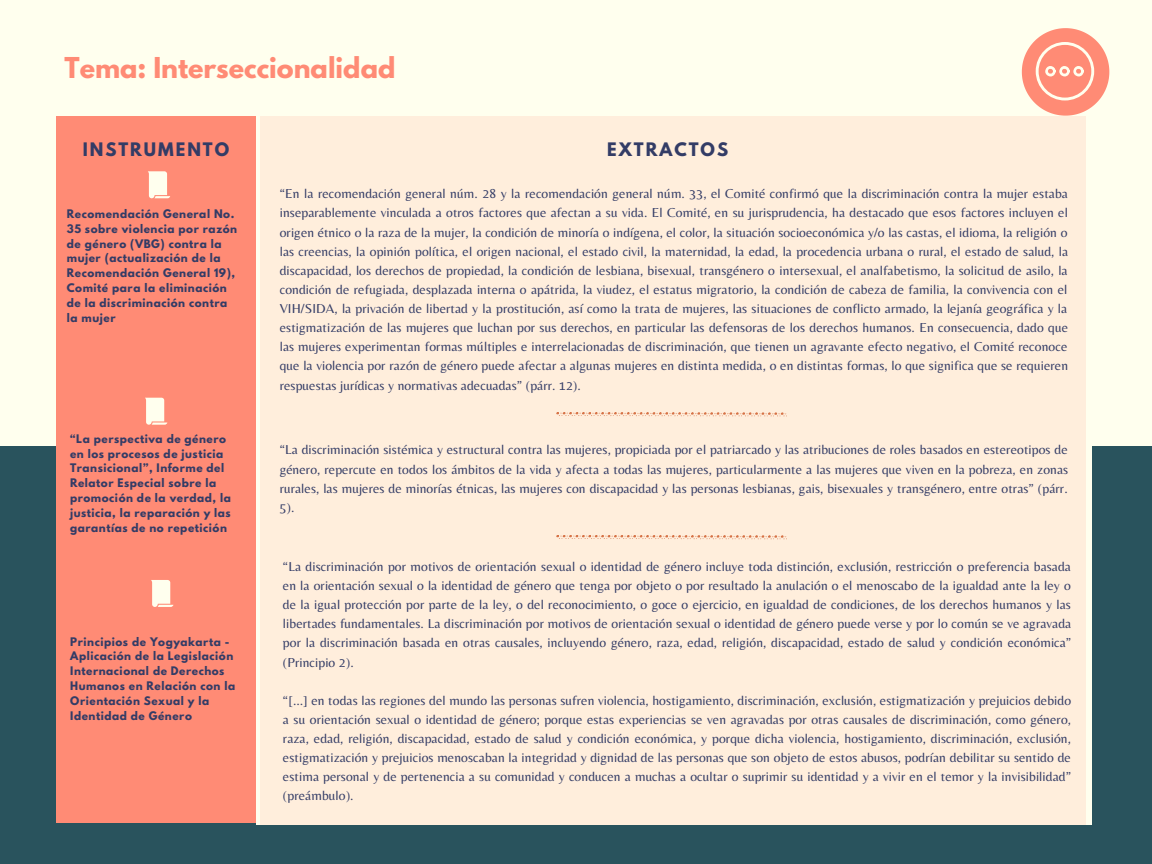
<style>
.page{position:relative;width:1152px;height:864px;background:#ffe}
.page>*{position:absolute;margin:0;border:0;box-sizing:border-box;transform-origin:0 0}
.t1{font:700 25.5px "League Spartan";color:#ff8b75}
.t2{font:700 16.5px "League Spartan";letter-spacing:.12em;color:#333c66}
.t3{font:13.5px/19.2px "Belleza";letter-spacing:.01em;color:#333c66;text-align:justify}
.t4{font:700 10.5px/14.9px "League Spartan";letter-spacing:.05em;color:#333c66}
</style>
<div class="page">
<div style="left:0;top:446px;width:1152px;height:418px;background:#29535d"></div>
<svg style="left:1022px;top:28px;width:87px;height:88px"></svg>
<div style="left:56px;top:116px;width:201px;height:707px;background:#ff8b75"></div>
<div style="left:260px;top:116px;width:825px;height:708px;background:#ffeedc"></div>
<svg style="left:148px;top:171px;width:22px;height:27px"></svg>
<svg style="left:556px;top:412px;width:231px;height:5px"></svg>
<svg style="left:145px;top:398px;width:22px;height:27px"></svg>
<svg style="left:556px;top:535px;width:231px;height:4px"></svg>
<svg style="left:151px;top:580px;width:22px;height:27px"></svg>
<p class="t1" style="left:65px;top:55px;width:332px">Tema: Interseccionalidad</p>
<p class="t2" style="left:83px;top:142px;width:148px">INSTRUMENTO</p>
<p class="t2" style="left:607px;top:142px;width:122px">EXTRACTOS</p>
<p class="t4" style="left:67px;top:208px;width:172px">Recomendación General No.<br>35 sobre violencia por razón de género (VBG) contra la mujer (actualización de la<br>Recomendación General 19),<br>Comité para la eliminación de la discriminación contra la mujer</p>
<p class="t4" style="left:70px;top:432px;width:162px">“La perspectiva de género en los procesos de justicia<br>Transicional”, Informe del<br>Relator Especial sobre la promoción de la verdad, la justicia, la reparación y las garantías de no repetición</p>
<p class="t4" style="left:70px;top:635px;width:166px">Principios de Yogyakarta -<br>Aplicación de la Legislación<br>Internacional de Derechos<br>Humanos en Relación con la<br>Orientación Sexual y la<br>Identidad de Género</p>
<p class="t3" style="left:280px;top:184px;width:790px">“En la recomendación general núm. 28 y la recomendación general núm. 33, el Comité confirmó que la discriminación contra la mujer estaba inseparablemente vinculada a otros factores que afectan a su vida. El Comité, en su jurisprudencia, ha destacado que esos factores incluyen el origen étnico o la raza de la mujer, la condición de minoría o indígena, el color, la situación socioeconómica y/o las castas, el idioma, la religión o las creencias, la opinión política, el origen nacional, el estado civil, la maternidad, la edad, la procedencia urbana o rural, el estado de salud, la discapacidad, los derechos de propiedad, la condición de lesbiana, bisexual, transgénero o intersexual, el analfabetismo, la solicitud de asilo, la condición de refugiada, desplazada interna o apátrida, la viudez, el estatus migratorio, la condición de cabeza de familia, la convivencia con el VIH/SIDA, la privación de libertad y la prostitución, así como la trata de mujeres, las situaciones de conflicto armado, la lejanía geográfica y la estigmatización de las mujeres que luchan por sus derechos, en particular las defensoras de los derechos humanos. En consecuencia, dado que las mujeres experimentan formas múltiples e interrelacionadas de discriminación, que tienen un agravante efecto negativo, el Comité reconoce que la violencia por razón de género puede afectar a algunas mujeres en distinta medida, o en distintas formas, lo que significa que se requieren respuestas jurídicas y normativas adecuadas” (párr. 12).</p>
<p class="t3" style="left:280px;top:440px;width:790px">“La discriminación sistémica y estructural contra las mujeres, propiciada por el patriarcado y las atribuciones de roles basados en estereotipos de género, repercute en todos los ámbitos de la vida y afecta a todas las mujeres, particularmente a las mujeres que viven en la pobreza, en zonas rurales, las mujeres de minorías étnicas, las mujeres con discapacidad y las personas lesbianas, gais, bisexuales y transgénero, entre otras” (párr.<br>5).</p>
<p class="t3" style="left:283px;top:557px;width:790px">“La discriminación por motivos de orientación sexual o identidad de género incluye toda distinción, exclusión, restricción o preferencia basada en la orientación sexual o la identidad de género que tenga por objeto o por resultado la anulación o el menoscabo de la igualdad ante la ley o de la igual protección por parte de la ley, o del reconocimiento, o goce o ejercicio, en igualdad de condiciones, de los derechos humanos y las libertades fundamentales. La discriminación por motivos de orientación sexual o identidad de género puede verse y por lo común se ve agravada por la discriminación basada en otras causales, incluyendo género, raza, edad, religión, discapacidad, estado de salud y condición económica” (Principio 2).</p>
<p class="t3" style="left:283px;top:690px;width:790px">“[…] en todas las regiones del mundo las personas sufren violencia, hostigamiento, discriminación, exclusión, estigmatización y prejuicios debido a su orientación sexual o identidad de género; porque estas experiencias se ven agravadas por otras causales de discriminación, como género, raza, edad, religión, discapacidad, estado de salud y condición económica, y porque dicha violencia, hostigamiento, discriminación, exclusión, estigmatización y prejuicios menoscaban la integridad y dignidad de las personas que son objeto de estos abusos, podrían debilitar su sentido de estima personal y de pertenencia a su comunidad y conducen a muchas a ocultar o suprimir su identidad y a vivir en el temor y la invisibilidad” (preámbulo).</p>
</div>
